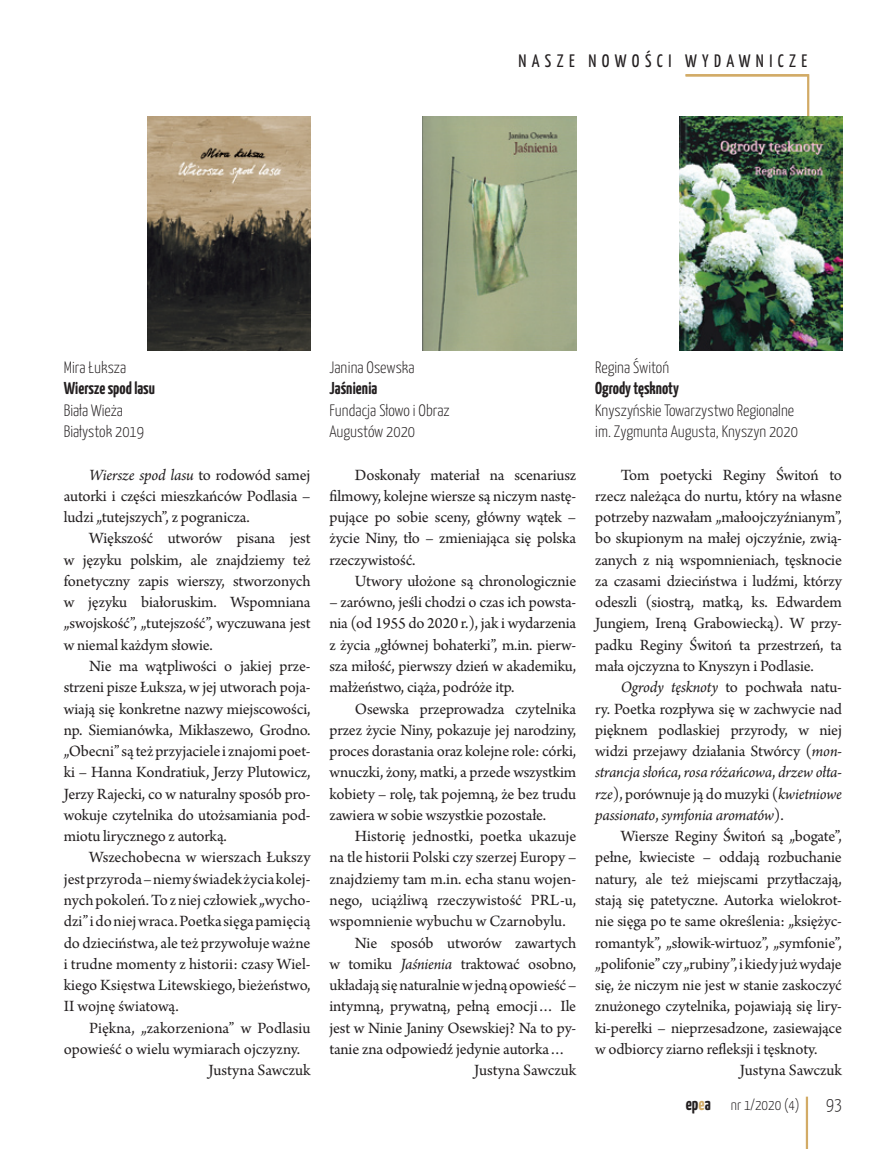
<style>
.page{position:relative;width:893px;height:1149px;background:#fff}
.page>*{position:absolute;margin:0;border:0;box-sizing:border-box;transform-origin:0 0}
.t1{font:18px "Yanone Kaffeesatz";letter-spacing:.3em;color:#231f20}
.t2{font:300 18px "Yanone Kaffeesatz";color:#231f20}
.t3{font:700 17.25px "Yanone Kaffeesatz";color:#231f20}
.t4{font:16.5px/21.3px "Arno Pro";letter-spacing:-.01em;color:#231f20;text-align:justify}
.t5{font:300 16.5px/21.3px "Yanone Kaffeesatz";color:#231f20}
.t6{font:300 15px "Yanone Kaffeesatz";color:#231f20}
.s1{font-style:italic}
.s2{font-weight:700;font-size:18px}
.s3{font-weight:700;font-size:18px;color:#d2ab66}
</style>
<div class="page">
<hr style="left:806px;top:1096px;width:2px;height:52px;background:#d2ab66">
<hr style="left:686px;top:74px;width:123px;height:2px;background:#d2ab66">
<img style="left:148px;top:116px;width:163px;height:234px">
<img style="left:423px;top:116px;width:153px;height:234px">
<hr style="left:807px;top:74px;width:2px;height:193px;background:#d2ab66">
<img style="left:679px;top:116px;width:164px;height:234px">
<p class="t1" style="left:518px;top:50px;width:290px">NASZE NOWOŚCI WYDAWNICZE</p>
<p class="t5" style="left:64px;top:356px;width:64px">Mira Łuksza</p>
<p class="t3" style="left:64px;top:378px;width:93px">Wiersze spod lasu</p>
<p class="t5" style="left:64px;top:399px;width:82px">Biała Wieża<br>Białystok 2019</p>
<p class="t4" style="left:64px;top:464px;width:248px;text-indent:26px"><span class="s1">Wiersze spod lasu</span> to rodowód samej autorki i części mieszkańców Podlasia – ludzi „tutejszych”, z pogranicza.</p>
<p class="t4" style="left:64px;top:528px;width:248px;text-indent:26px">Większość utworów pisana jest w języku polskim, ale znajdziemy też fonetyczny zapis wierszy, stworzonych w języku białoruskim. Wspomniana „swojskość”, „tutejszość”, wyczuwana jest w niemal każdym słowie.</p>
<p class="t4" style="left:64px;top:656px;width:248px;text-indent:26px">Nie ma wątpliwości o jakiej prze&shy;strzeni pisze Łuksza, w jej utworach poja&shy;wiają się konkretne nazwy miejscowości, np. Siemianówka, Mikłaszewo, Grodno. „Obecni” są też przyjaciele i znajomi poet&shy;ki – Hanna Kondratiuk, Jerzy Plutowicz, Jerzy Rajecki, co w naturalny sposób pro&shy;wokuje czytelnika do utożsamiania pod&shy;miotu lirycznego z autorką.</p>
<p class="t4" style="left:64px;top:847px;width:248px;text-indent:26px">Wszechobecna w wierszach Łukszy jest przyroda – niemy świadek życia kolej&shy;nych pokoleń. To z niej człowiek „wycho&shy;dzi” i do niej wraca. Poetka sięga pamięcią do dzieciństwa, ale też przywołuje ważne i trudne momenty z historii: czasy Wiel&shy;kiego Księstwa Litewskiego, bieżeństwo, II wojnę światową.</p>
<p class="t4" style="left:89px;top:1017px;width:223px">Piękna, „zakorzeniona” w Podlasiu</p>
<p class="t4" style="left:64px;top:1038px;width:238px">opowieść o wielu wymiarach ojczyzny.</p>
<p class="t4" style="left:209px;top:1060px;width:103px">Justyna Sawczuk</p>
<p class="t5" style="left:329px;top:356px;width:87px">Janina Osewska</p>
<p class="t3" style="left:329px;top:378px;width:49px">Jaśnienia</p>
<p class="t5" style="left:329px;top:399px;width:122px">Fundacja Słowo i Obraz<br>Augustów 2020</p>
<p class="t4" style="left:329px;top:464px;width:248px;text-indent:26px">Doskonały materiał na scenariusz filmowy, kolejne wiersze są niczym nastę&shy;pujące po sobie sceny, główny wątek – życie Niny, tło – zmieniająca się polska rzeczywistość.</p>
<p class="t4" style="left:355px;top:571px;width:223px">Utwory ułożone są chronologicznie</p>
<p class="t4" style="left:329px;top:592px;width:248px">– zarówno, jeśli chodzi o czas ich powsta&shy;nia (od 1955 do 2020 r.), jak i wydarzenia z życia „głównej bohaterki”, m.in. pierw&shy;sza miłość, pierwszy dzień w akademiku, małżeństwo, ciąża, podróże itp.</p>
<p class="t4" style="left:329px;top:698px;width:248px;text-indent:26px">Osewska przeprowadza czytelnika przez życie Niny, pokazuje jej narodziny, proces dorastania oraz kolejne role: córki, wnuczki, żony, matki, a przede wszystkim kobiety – rolę, tak pojemną, że bez trudu zawiera w sobie wszystkie pozostałe.</p>
<p class="t4" style="left:355px;top:826px;width:223px">Historię jednostki, poetka ukazuje</p>
<p class="t4" style="left:329px;top:847px;width:248px">na tle historii Polski czy szerzej Europy –</p>
<p class="t4" style="left:329px;top:868px;width:248px">znajdziemy tam m.in. echa stanu wojen-</p>
<p class="t4" style="left:329px;top:889px;width:248px">nego, uciążliwą rzeczywistość PRL-u,</p>
<p class="t4" style="left:329px;top:911px;width:238px">wspomnienie wybuchu w Czarnobylu.</p>
<p class="t4" style="left:355px;top:932px;width:223px">Nie sposób utworów zawartych</p>
<p class="t4" style="left:329px;top:953px;width:248px">w tomiku <span class="s1">Jaśnienia</span> traktować osobno,</p>
<p class="t4" style="left:329px;top:974px;width:248px">układają się naturalnie w jedną opowieść –</p>
<p class="t4" style="left:329px;top:996px;width:248px">intymną, prywatną, pełną emocji… Ile</p>
<p class="t4" style="left:329px;top:1017px;width:248px">jest w Ninie Janiny Osewskiej? Na to py-</p>
<p class="t4" style="left:329px;top:1038px;width:238px">tanie zna odpowiedź jedynie autorka…</p>
<p class="t4" style="left:474px;top:1060px;width:103px">Justyna Sawczuk</p>
<p class="t5" style="left:595px;top:356px;width:75px">Regina Świtoń</p>
<p class="t3" style="left:595px;top:378px;width:85px">Ogrody tęsknoty</p>
<p class="t5" style="left:595px;top:399px;width:204px">Knyszyńskie Towarzystwo Regionalne im. Zygmunta Augusta, Knyszyn 2020</p>
<p class="t4" style="left:595px;top:464px;width:248px;text-indent:26px">Tom poetycki Reginy Świtoń to rzecz należąca do nurtu, który na własne potrzeby nazwałam „małoojczyźnianym”, bo skupionym na małej ojczyźnie, zwią&shy;zanych z nią wspomnieniach, tęsknocie za czasami dzieciństwa i ludźmi, którzy odeszli (siostrą, matką, ks. Edwardem Jungiem, Ireną Grabowiecką). W przy&shy;padku Reginy Świtoń ta przestrzeń, ta mała ojczyzna to Knyszyn i Podlasie.</p>
<p class="t4" style="left:595px;top:677px;width:248px;text-indent:26px"><span class="s1">Ogrody tęsknoty</span> to pochwała natu&shy;ry. Poetka rozpływa się w zachwycie nad pięknem podlaskiej przyrody, w niej widzi przejawy działania Stwórcy (<span class="s1">mon&shy;strancja słońca</span>, <span class="s1">rosa różańcowa</span>, <span class="s1">drzew ołta&shy;rze</span>), porównuje ją do muzyki (<span class="s1">kwietniowe passionato</span>, <span class="s1">symfonia aromatów</span>).</p>
<p class="t4" style="left:621px;top:826px;width:223px">Wiersze Reginy Świtoń są „bogate”,</p>
<p class="t4" style="left:595px;top:847px;width:248px">pełne, kwieciste – oddają rozbuchanie</p>
<p class="t4" style="left:595px;top:868px;width:248px">natury, ale też miejscami przytłaczają,</p>
<p class="t4" style="left:595px;top:889px;width:248px">stają się patetyczne. Autorka wielokrot-</p>
<p class="t4" style="left:595px;top:911px;width:248px">nie sięga po te same określenia: „księżyc-</p>
<p class="t4" style="left:595px;top:932px;width:248px">romantyk”, „słowik-wirtuoz”, „symfonie”,</p>
<p class="t4" style="left:595px;top:953px;width:248px">„polifonie” czy „rubiny”, i kiedy już wydaje</p>
<p class="t4" style="left:595px;top:974px;width:248px">się, że niczym nie jest w stanie zaskoczyć</p>
<p class="t4" style="left:595px;top:996px;width:248px">znużonego czytelnika, pojawiają się liry-</p>
<p class="t4" style="left:595px;top:1017px;width:248px">ki-perełki – nieprzesadzone, zasiewające</p>
<p class="t4" style="left:595px;top:1038px;width:224px">w odbiorcy ziarno refleksji i tęsknoty.</p>
<p class="t4" style="left:740px;top:1060px;width:103px">Justyna Sawczuk</p>
<p class="t6" style="left:686px;top:1095px;width:115px"><span class="s2">ep</span><span class="s3">e</span><span class="s2">a</span> nr 1/2020 (4)</p>
<p class="t2" style="left:826px;top:1092px;width:17px">93</p>
</div>
